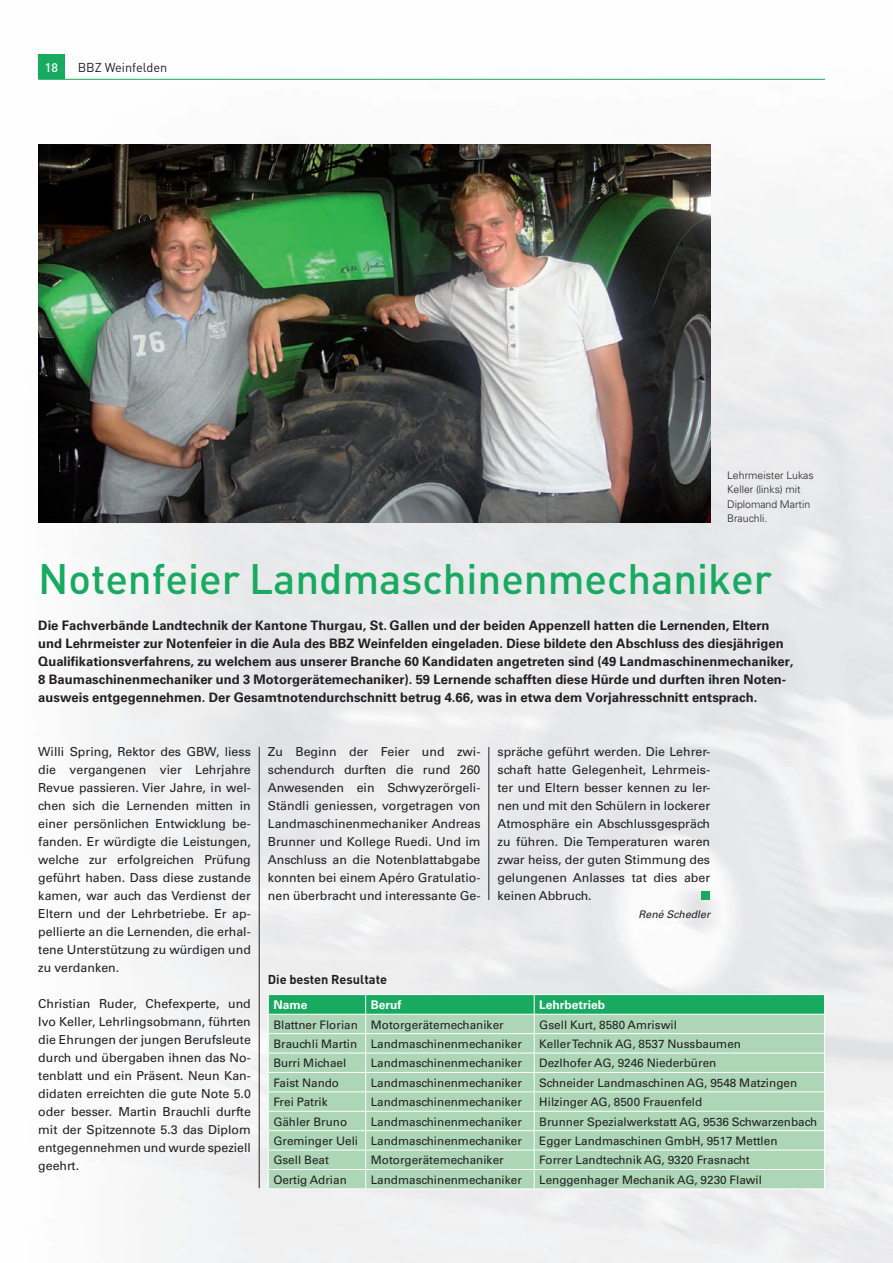
<style>
.page{position:relative;width:893px;height:1263px;background:#fff}
.page>*{position:absolute;margin:0;border:0;box-sizing:border-box;transform-origin:0 0}
.t1{font:500 42px "DIN";color:#18aa60}
.t2{font:700 13.05px/18px "Univers";color:#231f20}
.t3{font:700 12.75px "DIN";color:#231f20}
.t4{font:12.75px "DIN";color:#231f20}
.t5{font:12.3px/18px "Univers";color:#231f20;text-align:justify}
.t6{font:500 12.3px "DIN";color:#fff}
.t7{font:700 12px "Univers";color:#fff}
.t8{font:11.7px "Univers";color:#231f20}
.t9{font:300 10.5px/14.2px "Univers";color:#231f20}
.t10{font:italic 10.5px "Univers";color:#231f20}
</style>
<div class="page">
<img style="left:38px;top:78px;width:855px;height:1185px">
<div style="left:38px;top:54px;width:27px;height:25px;background:#18aa60"></div>
<hr style="left:38px;top:79px;width:787px;height:1px;background:#18aa60">
<hr style="left:259px;top:747px;width:1px;height:441px;background:#231f20">
<img style="left:892px;top:306px;width:1px;height:957px">
<svg style="left:268px;top:994px;width:557px;height:194px;background:#a3d4b2"></svg>
<hr style="left:268px;top:1188px;width:98px;height:1px;background:#fff">
<hr style="left:366px;top:1188px;width:168px;height:1px;background:#fff">
<hr style="left:534px;top:1188px;width:291px;height:1px;background:#fff">
<img style="left:38px;top:144px;width:672px;height:378px">
<div style="left:702px;top:892px;width:8px;height:8px;background:#18aa60"></div>
<hr style="left:489px;top:747px;width:1px;height:153px;background:#231f20">
<p class="t6" style="left:45px;top:60px;width:15px">18</p>
<p class="t4" style="left:78px;top:59px;width:91px">BBZ Weinfelden</p>
<p class="t9" style="left:727px;top:468px;width:88px">Lehrmeister Lukas<br>Keller (links) mit<br>Diplomand Martin<br>Brauchli.</p>
<h1 class="t1" style="left:38px;top:552px;width:735px">Notenfeier Landmaschinenmechaniker</h1>
<p class="t2" style="left:38px;top:617px;width:757px">Die Fachverbände Landtechnik der Kantone Thurgau, St. Gallen und der beiden Appenzell hatten die Lernenden, Eltern und Lehrmeister zur Notenfeier in die Aula des BBZ Weinfelden eingeladen. Diese bildete den Abschluss des diesjährigen Qualifikationsverfahrens, zu welchem aus unserer Branche 60 Kandidaten angetreten sind (49 Landmaschinenmechaniker, 8 Baumaschinenmechaniker und 3 Motorgerätemechaniker). 59 Lernende schafften diese Hü rde und durften ihren Noten&shy;ausweis entgegennehmen. Der Gesamtnotendurchschnitt betrug 4.66, was in etwa dem Vorjahresschnitt entsprach.</p>
<p class="t5" style="left:38px;top:743px;width:214px">Willi Spring, Rektor des GBW, liess die vergangenen vier Lehrjahre Revue passieren. Vier Jahre, in wel&shy;chen sich die Lernenden mitten in einer persönlichen Entwicklung be&shy;fanden. Er wü rdigte die Leistungen, welche zur erfolgreichen Prü fung gefü hrt haben. Dass diese zustande kamen, war auch das Verdienst der Eltern und der Lehrbetriebe. Er ap&shy;pellierte an die Lernenden, die erhal&shy;tene Unterstü tzung zu wü rdigen und zu verdanken.</p>
<p class="t5" style="left:38px;top:995px;width:214px">Christian Ruder, Chefexperte, und Ivo Keller, Lehrlingsobmann, fü hrten die Ehrungen der jungen Berufsleute durch und übergaben ihnen das No&shy;tenblatt und ein Präsent. Neun Kan&shy;didaten erreichten die gute Note 5.0 oder besser. Martin Brauchli durfte mit der Spitzennote 5.3 das Diplom entgegennehmen und wurde speziell geehrt.</p>
<p class="t5" style="left:268px;top:743px;width:214px">Zu Beginn der Feier und zwi&shy;schendurch durften die rund 260<br>Anwesenden ein Schwyzerörgeli-Ständli geniessen, vorgetragen von Landmaschinenmechaniker Andreas Brunner und Kollege Ruedi. Und im Anschluss an die Notenblattabgabe konnten bei einem Apéro Gratulatio&shy;nen ü berbracht und interessante Ge-</p>
<p class="t5" style="left:497px;top:743px;width:214px">spräche gefü hrt werden. Die Lehrer&shy;schaft hatte Gelegenheit, Lehrmeis&shy;ter und Eltern besser kennen zu ler&shy;nen und mit den Schü lern in lockerer Atmosphäre ein Abschlussgespräch zu fü hren. Die Temperaturen waren zwar heiss, der guten Stimmung des gelungenen Anlasses tat dies aber keinen Abbruch.</p>
<p class="t10" style="left:639px;top:908px;width:73px">René Schedler</p>
<p class="t3" style="left:268px;top:971px;width:121px">Die besten Resultate</p>
<p class="t7" style="left:273px;top:998px;width:36px">Name</p>
<p class="t7" style="left:371px;top:998px;width:32px">Beruf</p>
<p class="t7" style="left:539px;top:998px;width:68px">Lehrbetrieb</p>
<p class="t8" style="left:273px;top:1017px;width:232px">Blattner Florian Motorgerätemechaniker</p>
<p class="t8" style="left:539px;top:1017px;width:139px">Gsell Kurt, 8580 Amriswil</p>
<p class="t8" style="left:273px;top:1037px;width:250px">Brauchli Martin Landmaschinenmechaniker</p>
<p class="t8" style="left:539px;top:1037px;width:203px">Keller Technik AG, 8537 Nussbaumen</p>
<p class="t8" style="left:273px;top:1056px;width:74px">Burri Michael</p>
<p class="t8" style="left:371px;top:1056px;width:153px">Landmaschinenmechaniker</p>
<p class="t8" style="left:539px;top:1056px;width:178px">Dezlhofer AG, 9246 Niederbü ren</p>
<p class="t8" style="left:273px;top:1076px;width:67px">Faist Nando</p>
<p class="t8" style="left:371px;top:1076px;width:153px">Landmaschinenmechaniker</p>
<p class="t8" style="left:539px;top:1076px;width:259px">Schneider Landmaschinen AG, 9548 Matzingen</p>
<p class="t8" style="left:273px;top:1095px;width:56px">Frei Patrik</p>
<p class="t8" style="left:371px;top:1095px;width:153px">Landmaschinenmechaniker</p>
<p class="t8" style="left:539px;top:1095px;width:164px">Hilzinger AG, 8500 Frauenfeld</p>
<p class="t8" style="left:273px;top:1114px;width:75px">Gähler Bruno</p>
<p class="t8" style="left:371px;top:1114px;width:153px">Landmaschinenmechaniker</p>
<p class="t8" style="left:539px;top:1114px;width:279px">Brunner Spezialwerkstatt AG, 9536 Schwarzenbach</p>
<p class="t8" style="left:273px;top:1134px;width:250px">Greminger Ueli Landmaschinenmechaniker</p>
<p class="t8" style="left:539px;top:1134px;width:240px">Egger Landmaschinen GmbH, 9517 Mettlen</p>
<p class="t8" style="left:273px;top:1153px;width:57px">Gsell Beat</p>
<p class="t8" style="left:371px;top:1153px;width:134px">Motorgerätemechaniker</p>
<p class="t8" style="left:539px;top:1153px;width:212px">Forrer Landtechnik AG, 9320 Frasnacht</p>
<p class="t8" style="left:273px;top:1173px;width:75px">Oertig Adrian</p>
<p class="t8" style="left:371px;top:1173px;width:153px">Landmaschinenmechaniker</p>
<p class="t8" style="left:539px;top:1173px;width:224px">Lenggenhager Mechanik AG, 9230 Flawil</p>
</div>
